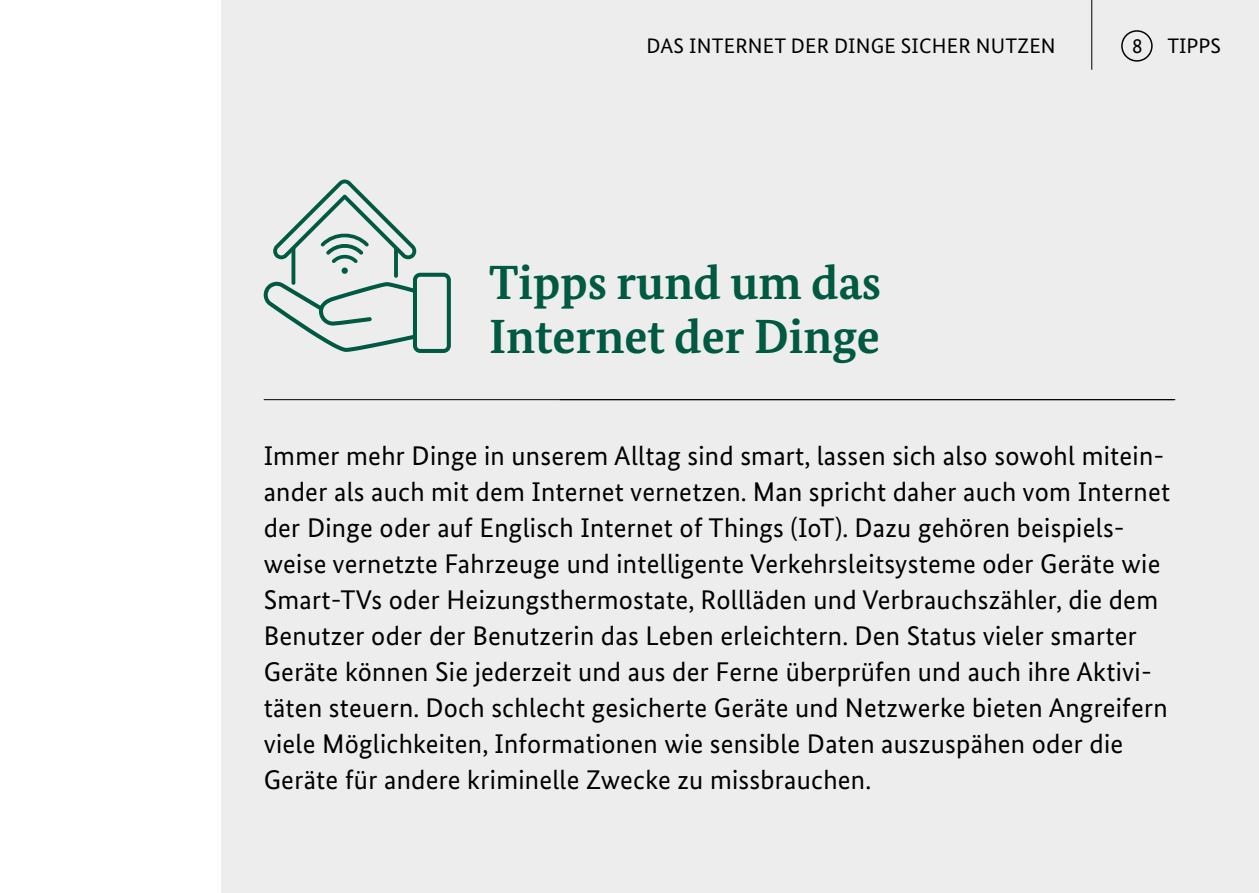
<style>
.page{position:relative;width:1259px;height:893px;background:#fff}
.page>*{position:absolute;margin:0;border:0;box-sizing:border-box;transform-origin:0 0}
.t1{font:700 48px/54px "Bundes Serif";color:#005941}
.t2{font:27px/36px "Bundes Sans";letter-spacing:.01em;color:#000}
.t3{font:21px "Bundes Sans";letter-spacing:.01em;color:#000}
</style>
<div class="page">
<div style="left:221px;top:0;width:1038px;height:893px;background:#ededed"></div>
<hr style="left:264px;top:399px;width:911px;height:1px;background:#000">
<div style="left:1121px;top:30px;width:31px;height:32px;border:2px solid #000;border-radius:50%"></div>
<hr style="left:1091px;top:0;width:1px;height:70px;background:#000">
<svg style="left:264px;top:180px;width:187px;height:173px"></svg>
<p class="t3" style="left:646px;top:33px;width:411px">DAS INTERNET DER DINGE SICHER NUTZEN</p>
<p class="t3" style="left:1132px;top:33px;width:90px">8 TIPPS</p>
<h1 class="t1" style="left:489px;top:255px;width:394px">Tipps rund um das<br>Internet der Dinge</h1>
<p class="t2" style="left:264px;top:438px;width:908px">Immer mehr Dinge in unserem Alltag sind smart, lassen sich also sowohl mitein&shy;ander als auch mit dem Internet vernetzen. Man spricht daher auch vom Internet der Dinge oder auf Englisch Internet of Things (IoT). Dazu gehören beispiels&shy;weise vernetzte Fahrzeuge und intelligente Verkehrsleitsysteme oder Geräte wie Smart-TVs oder Heizungsthermostate, Rollläden und Verbrauchszähler, die dem Benutzer oder der Benutzerin das Leben erleichtern. Den Status vieler smarter Geräte können Sie jederzeit und aus der Ferne überprüfen und auch ihre Aktivi&shy;täten steuern. Doch schlecht gesicherte Geräte und Netzwerke bieten Angreifern viele Möglichkeiten, Informationen wie sensible Daten auszuspähen oder die Geräte für andere kriminelle Zwecke zu missbrauchen.</p>
</div>
